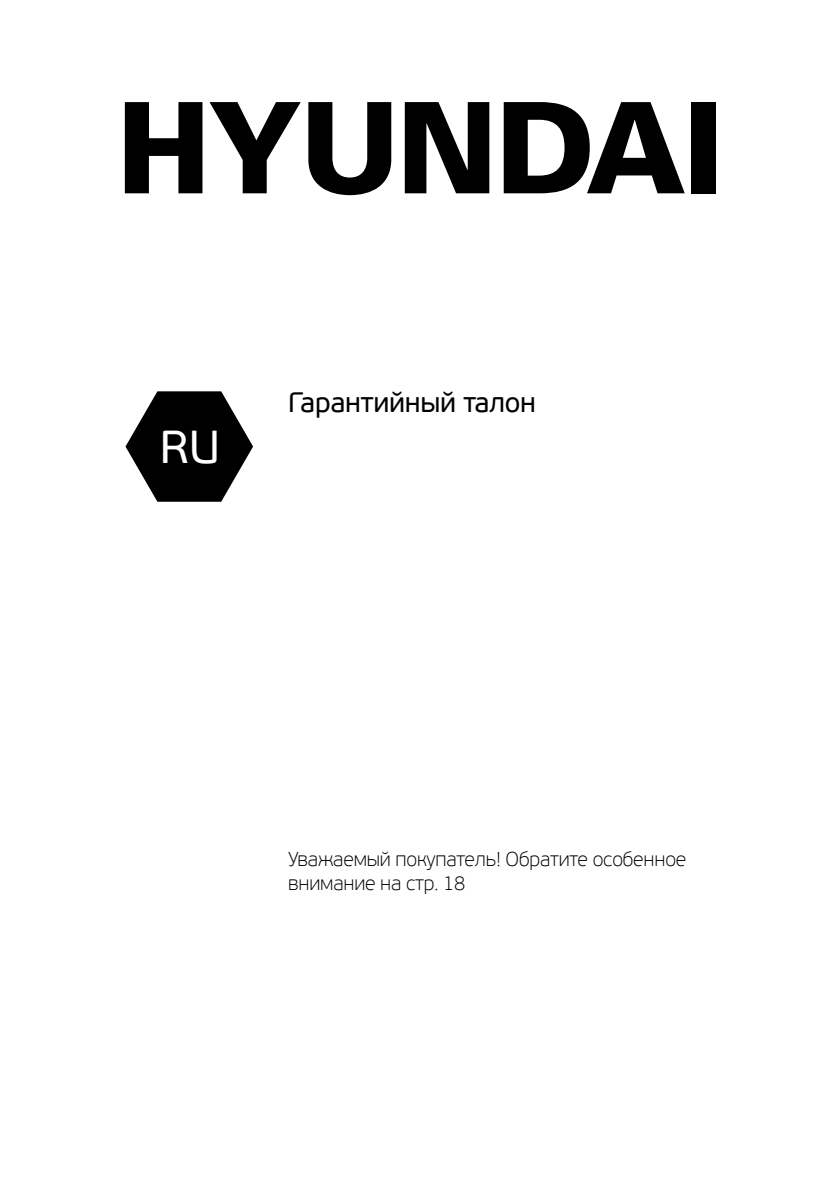
<style>
.page{position:relative;width:840px;height:1191px;background:#fff}
.page>*{position:absolute;margin:0;border:0;box-sizing:border-box;transform-origin:0 0}
.t1{font:46px "PF Beau Sans Pro";color:#fff}
.t2{font:28px "PF Beau Sans Pro";letter-spacing:-.01em;color:#000}
.t3{font:100 20px/24px "PF Beau Sans Pro";letter-spacing:-.01em;color:#000}
</style>
<div class="page">
<svg style="left:125px;top:391px;width:128px;height:111px"></svg>
<svg style="left:125px;top:102px;width:77px;height:91px"></svg>
<svg style="left:209px;top:102px;width:91px;height:91px"></svg>
<svg style="left:308px;top:102px;width:83px;height:93px"></svg>
<svg style="left:404px;top:102px;width:85px;height:91px"></svg>
<svg style="left:503px;top:102px;width:181px;height:91px"></svg>
<div style="left:690px;top:102px;width:24px;height:91px;background:#000"></div>
<h1 class="t1" style="left:160px;top:421px;width:62px">RU</h1>
<h2 class="t2" style="left:288px;top:386px;width:249px">Гарантийный талон</h2>
<p class="t3" style="left:288px;top:847px;width:399px">Уважаемый покупатель! Обратите особенное внимание на стр. 18</p>
</div>
